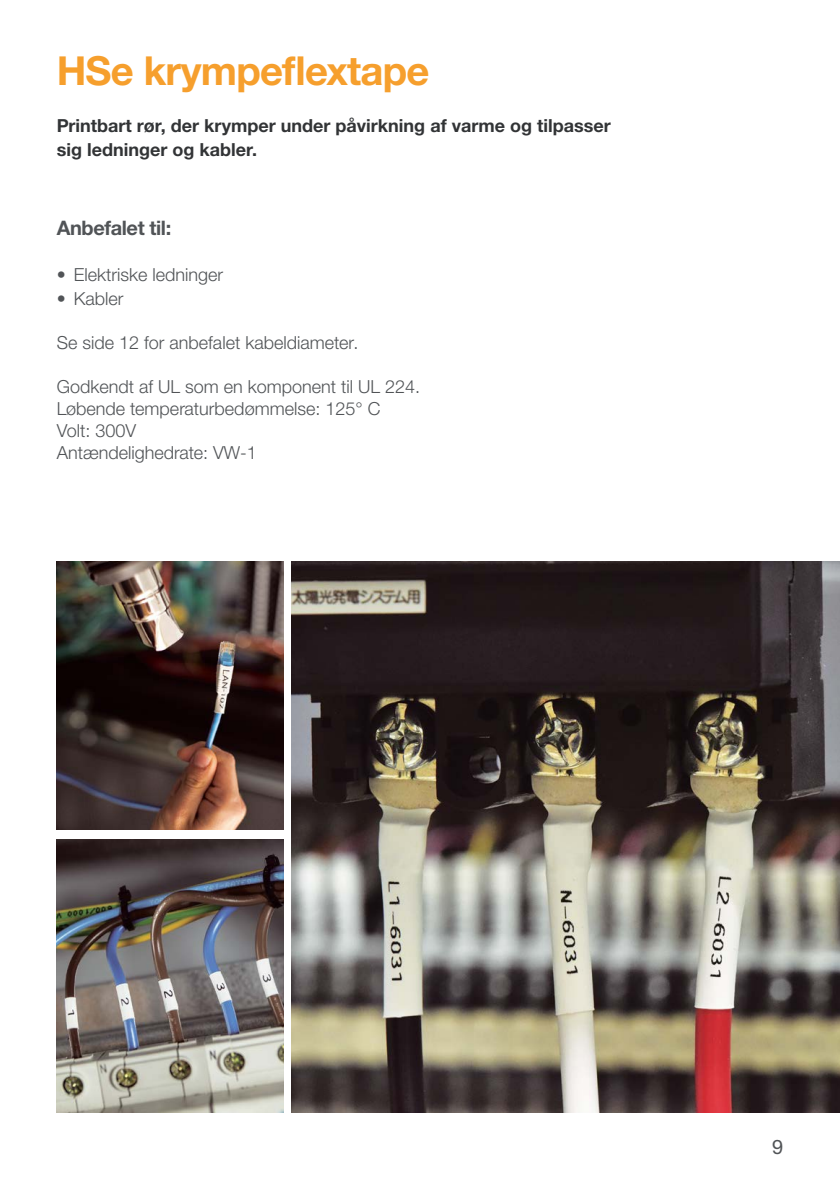
<style>
.page{position:relative;width:840px;height:1191px;background:#fff}
.page>*{position:absolute;margin:0;border:0;box-sizing:border-box;transform-origin:0 0}
.t1{font:700 40px "Helvetica Neue LTW1 G";letter-spacing:-.02em;color:#f69f2d}
.t2{font:700 20px "Helvetica Neue LTW1 G";letter-spacing:-.02em;color:#515457}
.t3{font:20px "Helvetica Neue LTW1 G";color:#515457}
.t4{font:300 18px/22px "Helvetica Neue LTW1 G";color:#515457}
.t5{font:700 18px/24px "Helvetica Neue LTW1 G";color:#323436}
</style>
<div class="page">
<img style="left:57px;top:561px;width:226px;height:268px">
<img style="left:291px;top:561px;width:548px;height:552px">
<img style="left:57px;top:839px;width:226px;height:274px">
<h1 class="t1" style="left:57px;top:46px;width:374px">HSe krympeflextape</h1>
<p class="t5" style="left:57px;top:113px;width:555px">Printbart rør, der krymper under påvirkning af varme og tilpasser sig ledninger og kabler.</p>
<p class="t2" style="left:57px;top:216px;width:116px">Anbefalet til:</p>
<p class="t4" style="left:57px;top:263px;width:168px">• Elektriske ledninger</p>
<p class="t4" style="left:57px;top:287px;width:68px">• Kabler</p>
<p class="t4" style="left:57px;top:331px;width:303px">Se side 12 for anbefalet kabeldiameter.</p>
<p class="t4" style="left:57px;top:375px;width:365px">Godkendt af UL som en komponent til UL 224.<br>Løbende temperaturbedømmelse: 125° C<br>Volt: 300V<br>Antændelighedrate: VW-1</p>
<p class="t3" style="left:771px;top:1134px;width:13px">9</p>
</div>
